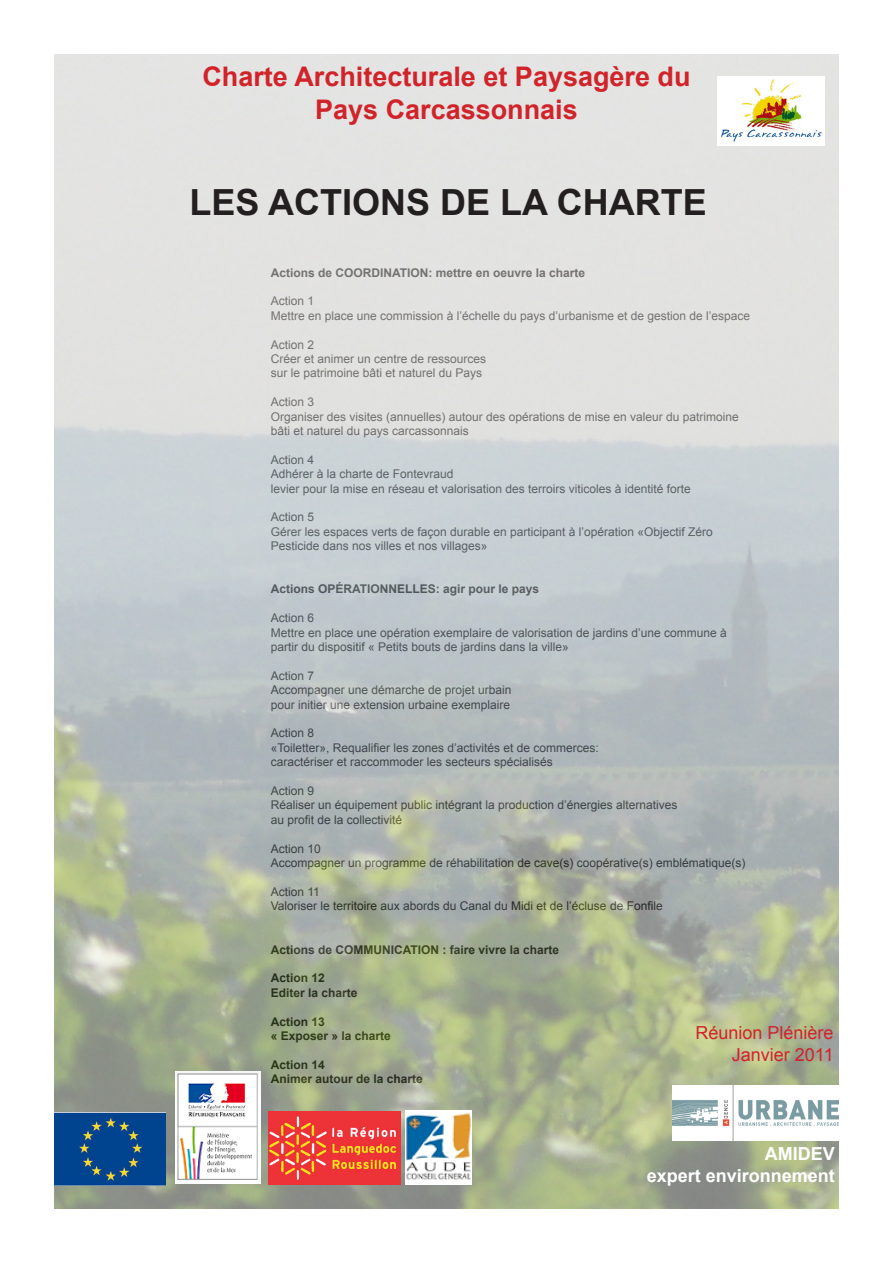
<style>
.page{position:relative;width:893px;height:1263px;background:#fff}
.page>*{position:absolute;margin:0;border:0;box-sizing:border-box;transform-origin:0 0}
.t1{font:700 36px "Arial";color:#231f20}
.t2{font:700 27px "Arial";color:#d1232a}
.t3{font:18px "Arial";color:#d1232a}
.t4{font:700 18px "Arial";color:#fff}
.t5{font:12px "Arial";color:#231f20}
.t6{font:700 12px "Arial";color:#231f20}
</style>
<div class="page">
<img style="left:54px;top:54px;width:785px;height:1155px">
<img style="left:54px;top:1112px;width:112px;height:74px">
<img style="left:175px;top:1072px;width:86px;height:111px">
<img style="left:269px;top:1111px;width:131px;height:73px">
<img style="left:672px;top:1085px;width:166px;height:55px">
<img style="left:717px;top:77px;width:108px;height:68px">
<img style="left:405px;top:1110px;width:67px;height:74px">
<p class="t2" style="left:202px;top:59px;width:490px">Charte Architecturale et Paysagère du</p>
<p class="t2" style="left:315px;top:92px;width:264px">Pays Carcassonnais</p>
<p class="t1" style="left:189px;top:179px;width:519px">LES ACTIONS DE LA CHARTE</p>
<p class="t6" style="left:271px;top:264px;width:316px">Actions de COORDINATION: mettre en oeuvre la charte</p>
<p class="t5" style="left:271px;top:293px;width:45px">Action 1</p>
<p class="t5" style="left:271px;top:308px;width:481px">Mettre en place une commission à l’échelle du pays d’urbanisme et de gestion de l’espace</p>
<p class="t5" style="left:271px;top:337px;width:45px">Action 2</p>
<p class="t5" style="left:271px;top:351px;width:217px">Créer et animer un centre de ressources</p>
<p class="t5" style="left:271px;top:365px;width:213px">sur le patrimoine bâti et naturel du Pays</p>
<p class="t5" style="left:271px;top:394px;width:45px">Action 3</p>
<p class="t5" style="left:271px;top:409px;width:470px">Organiser des visites (annuelles) autour des opérations de mise en valeur du patrimoine</p>
<p class="t5" style="left:271px;top:423px;width:200px">bâti et naturel du pays carcassonnais</p>
<p class="t5" style="left:271px;top:452px;width:45px">Action 4</p>
<p class="t5" style="left:271px;top:466px;width:184px">Adhérer à la charte de Fontevraud</p>
<p class="t5" style="left:271px;top:481px;width:422px">levier pour la mise en réseau et valorisation des terroirs viticoles à identité forte</p>
<p class="t5" style="left:271px;top:509px;width:45px">Action 5</p>
<p class="t5" style="left:271px;top:524px;width:444px">Gérer les espaces verts de façon durable en participant à l’opération «Objectif Zéro</p>
<p class="t5" style="left:271px;top:538px;width:218px">Pesticide dans nos villes et nos villages»</p>
<p class="t6" style="left:271px;top:581px;width:270px">Actions OPÉRATIONNELLES: agir pour le pays</p>
<p class="t5" style="left:271px;top:610px;width:45px">Action 6</p>
<p class="t5" style="left:271px;top:625px;width:458px">Mettre en place une opération exemplaire de valorisation de jardins d’une commune à</p>
<p class="t5" style="left:271px;top:639px;width:300px">partir du dispositif « Petits bouts de jardins dans la ville»</p>
<p class="t5" style="left:271px;top:668px;width:45px">Action 7</p>
<p class="t5" style="left:271px;top:682px;width:242px">Accompagner une démarche de projet urbain</p>
<p class="t5" style="left:271px;top:697px;width:241px">pour initier une extension urbaine exemplaire</p>
<p class="t5" style="left:271px;top:725px;width:45px">Action 8</p>
<p class="t5" style="left:271px;top:740px;width:330px">«Toiletter», Requalifier les zones d’activités et de commerces:</p>
<p class="t5" style="left:271px;top:754px;width:284px">caractériser et raccommoder les secteurs spécialisés</p>
<p class="t5" style="left:271px;top:783px;width:45px">Action 9</p>
<p class="t5" style="left:271px;top:797px;width:408px">Réaliser un équipement public intégrant la production d’énergies alternatives</p>
<p class="t5" style="left:271px;top:812px;width:133px">au profit de la collectivité</p>
<p class="t5" style="left:271px;top:841px;width:52px">Action 10</p>
<p class="t5" style="left:271px;top:855px;width:476px">Accompagner un programme de réhabilitation de cave(s) coopérative(s) emblématique(s)</p>
<p class="t5" style="left:271px;top:884px;width:51px">Action 11</p>
<p class="t5" style="left:271px;top:898px;width:393px">Valoriser le territoire aux abords du Canal du Midi et de l’écluse de Fonfile</p>
<p class="t6" style="left:271px;top:941px;width:290px">Actions de COMMUNICATION : faire vivre la charte</p>
<p class="t6" style="left:271px;top:970px;width:56px">Action 12</p>
<p class="t6" style="left:271px;top:984px;width:88px">Editer la charte</p>
<p class="t6" style="left:271px;top:1013px;width:56px">Action 13</p>
<p class="t6" style="left:271px;top:1028px;width:122px">« Exposer » la charte</p>
<p class="t6" style="left:271px;top:1056px;width:56px">Action 14</p>
<p class="t6" style="left:271px;top:1071px;width:154px">Animer autour de la charte</p>
<p class="t3" style="left:696px;top:1021px;width:140px">Réunion Plénière</p>
<p class="t3" style="left:732px;top:1042px;width:103px">Janvier 2011</p>
<p class="t4" style="left:765px;top:1142px;width:72px">AMIDEV</p>
<p class="t4" style="left:647px;top:1163px;width:190px">expert environnement</p>
</div>
